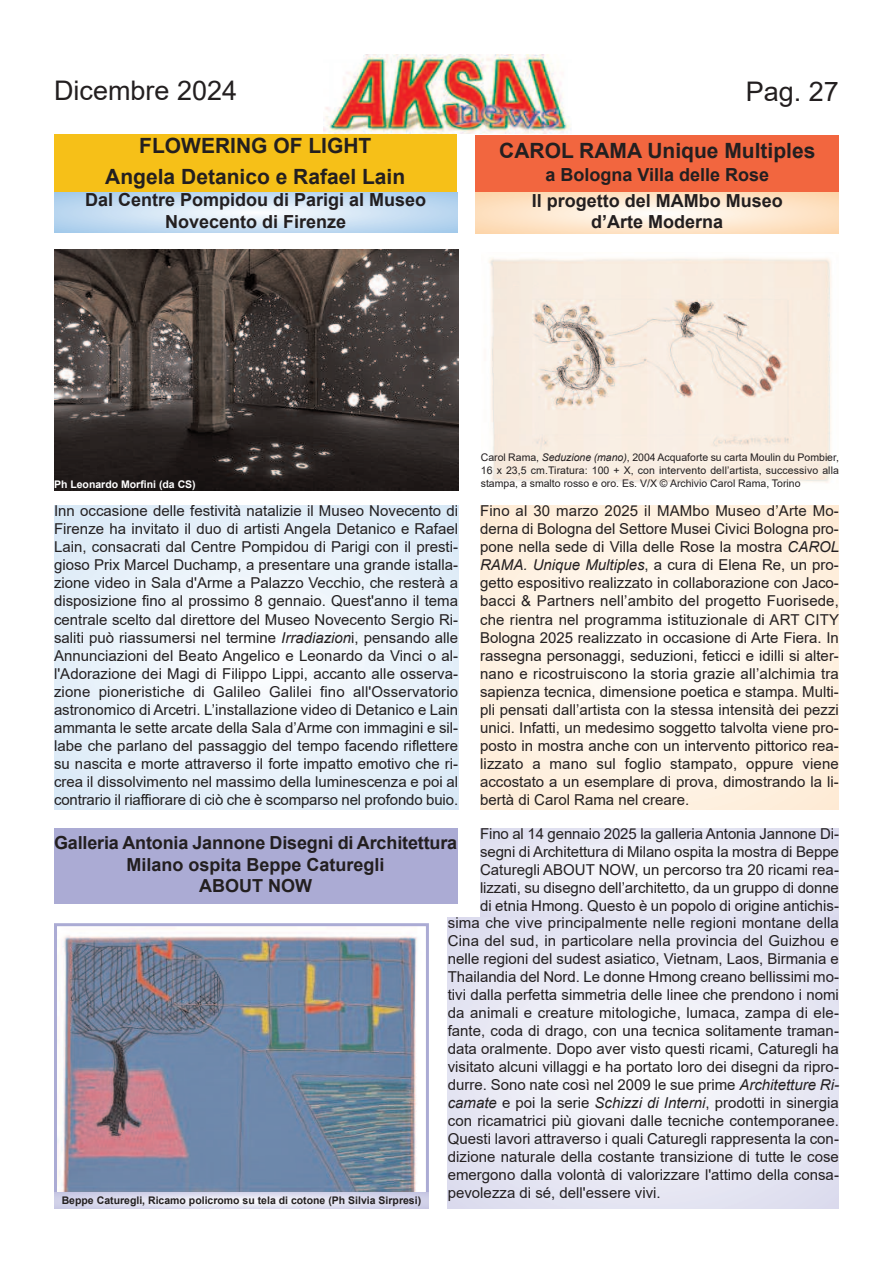
<style>
.page{position:relative;width:893px;height:1263px;background:#fff}
.page>*{position:absolute;margin:0;border:0;box-sizing:border-box;transform-origin:0 0}
.t1{font:27px "Arial";color:#231f20}
.t2{font:700 21px/31px "Arial";color:#231f20;text-align:center}
.t3{font:700 18px/21.6px "Arial";color:#231f20;text-align:center}
.t4{font:15px/18px "Arial";color:#231f20;text-align:justify}
.t5{font:10.5px/12.6px "Arial";color:#231f20}
.t6{font:700 10.5px "Arial";color:#231f20}
.t7{font:700 10.5px "Arial";color:#fff}
.s1{font-style:italic}
</style>
<div class="page">
<img style="left:323px;top:54px;width:248px;height:80px">
<img style="left:54px;top:249px;width:404px;height:242px">
<img style="left:58px;top:928px;width:367px;height:265px">
<div style="left:54px;top:923px;width:375px;height:286px;border:3px solid #ababd4"></div>
<svg style="left:54px;top:506px;width:404px;height:303px"></svg>
<div style="left:54px;top:134px;width:403px;height:57px;background:#f6c018"></div>
<div style="left:54px;top:828px;width:403px;height:76px;background:#ababd4"></div>
<svg style="left:54px;top:192px;width:403px;height:40px"></svg>
<svg style="left:54px;top:1193px;width:375px;height:16px"></svg>
<svg style="left:480px;top:828px;width:359px;height:88px"></svg>
<div style="left:476px;top:135px;width:363px;height:57px;background:#f2663f"></div>
<svg style="left:476px;top:193px;width:363px;height:40px"></svg>
<svg style="left:480px;top:506px;width:359px;height:303px"></svg>
<img style="left:489px;top:257px;width:343px;height:226px">
<svg style="left:448px;top:917px;width:391px;height:292px"></svg>
<h1 class="t1" style="left:54px;top:76px;width:185px">Dicembre 2024</h1>
<h1 class="t1" style="left:746px;top:76px;width:95px">Pag. 27</h1>
<h2 class="t2" style="left:105px;top:130px;width:301px">FLOWERING OF LIGHT<br>Angela Detanico e Rafael Lain</h2>
<p class="t3" style="left:85px;top:189px;width:343px">Dal Centre Pompidou di Parigi al Museo<br>Novecento di Firenze</p>
<h2 class="t2" style="left:499px;top:135px;width:318px">CAROL RAMA Unique Multiples</h2>
<p class="t3" style="left:532px;top:161px;width:252px;line-height:26.1px">a Bologna Villa delle Rose<br>Il progetto del MAMbo Museo</p>
<p class="t3" style="left:591px;top:211px;width:134px">d’Arte Moderna</p>
<p class="t5" style="left:481px;top:451px;width:360px">Carol Rama, <span class="s1">Seduzione (mano)</span>, 2004 Acquaforte su carta Moulin du Pombier,<br>16 x 23,5 cm.Tiratura: 100 + X, con intervento dell’artista, successivo alla</p>
<p class="t7" style="left:54px;top:478px;width:143px">Ph Leonardo Morfini (da CS)</p>
<p class="t5" style="left:481px;top:477px;width:321px">stampa, a smalto rosso e oro. Es. V/X © Archivio Carol Rama, Torino</p>
<p class="t4" style="left:54px;top:502px;width:406px">Inn occasione delle festività natalizie il Museo Novecento di Firenze ha invitato il duo di artisti Angela Detanico e Rafael Lain, consacrati dal Centre Pompidou di Parigi con il presti&shy;gioso Prix Marcel Duchamp, a presentare una grande istalla&shy;zione video in Sala d'Arme a Palazzo Vecchio, che resterà a disposizione fino al prossimo 8 gennaio. Quest'anno il tema centrale scelto dal direttore del Museo Novecento Sergio Ri&shy;saliti può riassumersi nel termine <span class="s1">Irradiazion</span>i, pensando alle Annunciazioni del Beato Angelico e Leonardo da Vinci o al&shy;l'Adorazione dei Magi di Filippo Lippi, accanto alle osserva&shy;zione pioneristiche di Galileo Galilei fino all'Osservatorio astronomico di Arcetri. L’installazione video di Detanico e Lain ammanta le sette arcate della Sala d’Arme con immagini e sil&shy;labe che parlano del passaggio del tempo facendo riflettere su nascita e morte attraverso il forte impatto emotivo che ri&shy;crea il dissolvimento nel massimo della luminescenza e poi al contrario il riaffiorare di ciò che è scomparso nel profondo buio.</p>
<p class="t3" style="left:54px;top:832px;width:405px">Galleria Antonia Jannone Disegni di Architettura<br>Milano ospita Beppe Caturegli<br>ABOUT NOW</p>
<p class="t4" style="left:480px;top:502px;width:361px">Fino al 30 marzo 2025 il MAMbo Museo d’Arte Mo&shy;derna di Bologna del Settore Musei Civici Bologna pro&shy;pone nella sede di Villa delle Rose la mostra <span class="s1">CAROL RAMA. Unique Multiples</span>, a cura di Elena Re, un pro&shy;getto espositivo realizzato in collaborazione con Jaco&shy;bacci &amp; Partners nell’ambito del progetto Fuorisede, che rientra nel programma istituzionale di ART CITY Bologna 2025 realizzato in occasione di Arte Fiera. In rassegna personaggi, seduzioni, feticci e idilli si alter&shy;nano e ricostruiscono la storia grazie all’alchimia tra sapienza tecnica, dimensione poetica e stampa. Multi&shy;pli pensati dall’artista con la stessa intensità dei pezzi unici. Infatti, un medesimo soggetto talvolta viene pro&shy;posto in mostra anche con un intervento pittorico rea&shy;lizzato a mano sul foglio stampato, oppure viene accostato a un esemplare di prova, dimostrando la li&shy;bertà di Carol Rama nel creare.</p>
<p class="t4" style="left:480px;top:825px;width:360px">Fino al 14 gennaio 2025 la galleria Antonia Jannone Di&shy;segni di Architettura di Milano ospita la mostra di Beppe Caturegli ABOUT NOW, un percorso tra 20 ricami rea&shy;lizzati, su disegno dell’architetto, da un gruppo di donne di etnia Hmong. Questo è un popolo di origine antichis-</p>
<p class="t6" style="left:62px;top:1194px;width:361px">Beppe Caturegli, Ricamo policromo su tela di cotone (Ph Silvia Sirpresi)</p>
<p class="t4" style="left:448px;top:914px;width:393px">sima che vive principalmente nelle regioni montane della Cina del sud, in particolare nella provincia del Guizhou e nelle regioni del sudest asiatico, Vietnam, Laos, Birmania e Thailandia del Nord. Le donne Hmong creano bellissimi mo&shy;tivi dalla perfetta simmetria delle linee che prendono i nomi da animali e creature mitologiche, lumaca, zampa di ele&shy;fante, coda di drago, con una tecnica solitamente traman&shy;data oralmente. Dopo aver visto questi ricami, Caturegli ha visitato alcuni villaggi e ha portato loro dei disegni da ripro&shy;durre. Sono nate così nel 2009 le sue prime <span class="s1">Architetture Ri&shy;camate</span> e poi la serie <span class="s1">Schizzi di Interni</span>, prodotti in sinergia con ricamatrici più giovani dalle tecniche contemporanee.<br>Questi lavori attraverso i quali Caturegli rappresenta la con&shy;dizione naturale della costante transizione di tutte le cose emergono dalla volontà di valorizzare l'attimo della consa&shy;pevolezza di sé, dell'essere vivi.</p>
</div>
